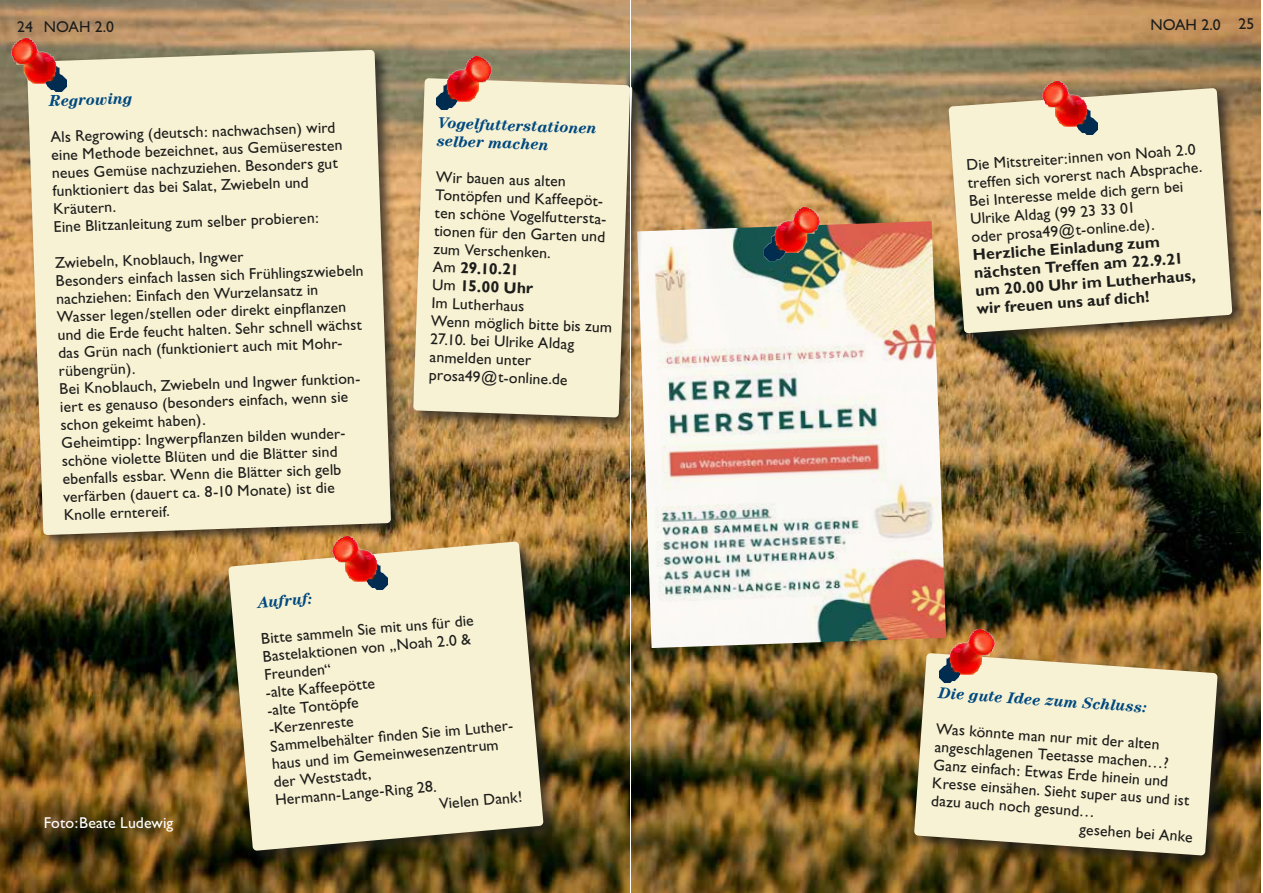
<style>
.page{position:relative;width:1263px;height:893px;background:#fff}
.page>*{position:absolute;margin:0;border:0;box-sizing:border-box;transform-origin:0 0}
.t1{font:15.75px/18px "Gill Sans";color:#1d1d1b}
.t2{font:700 15.75px/18px "Gill Sans";color:#1d1d1b}
.t3{font:italic 700 15.75px/18px "Century";color:#00497f}
.t4{font:15.75px "Gill Sans";letter-spacing:.005em;color:#fff}
.s1{font-weight:700}
</style>
<div class="page">
<img style="left:0;top:0;width:629px;height:893px">
<div style="left:24px;top:47px;width:382px;height:503px;background:#1d1d1b;opacity:.75"></div>
<div style="left:27px;top:50px;width:364px;height:485px;background:#f8f2d4"></div>
<div style="left:410px;top:75px;width:219px;height:357px;background:#1d1d1b;opacity:.75"></div>
<svg style="left:413px;top:78px;width:216px;height:339px;background:#f1e9cb"></svg>
<div style="left:226px;top:539px;width:332px;height:327px;background:#1d1d1b;opacity:.75"></div>
<svg style="left:228px;top:541px;width:315px;height:310px;background:#e2daba"></svg>
<img style="left:11px;top:39px;width:56px;height:54px">
<img style="left:333px;top:537px;width:55px;height:54px">
<img style="left:435px;top:57px;width:56px;height:54px">
<img style="left:631px;top:0;width:630px;height:893px">
<img style="left:637px;top:221px;width:309px;height:427px">
<div style="left:946px;top:85px;width:301px;height:263px;background:#1d1d1b;opacity:.75"></div>
<svg style="left:949px;top:88px;width:283px;height:245px;background:#eae1c3"></svg>
<div style="left:911px;top:650px;width:321px;height:220px;background:#1d1d1b;opacity:.75"></div>
<svg style="left:914px;top:653px;width:303px;height:202px;background:#e5dcbc"></svg>
<div style="left:631px;top:75px;width:16px;height:357px;background:#1d1d1b;opacity:.75"></div>
<svg style="left:631px;top:78px;width:1px;height:339px"></svg>
<img style="left:763px;top:208px;width:56px;height:54px">
<img style="left:939px;top:629px;width:56px;height:54px">
<img style="left:1043px;top:82px;width:56px;height:54px">
<p class="t1" style="left:12px;top:18px;width:104px">24 NOAH 2.0</p>
<p class="t1" style="left:17px;top:18px;width:17px">24</p>
<p class="t3" style="left:49px;top:92px;width:85px;rotate:-2deg">Regrowing</p>
<p class="t1" style="left:50px;top:128px;width:293px;rotate:-2deg">Als Regrowing (deutsch: nachwachsen) wird eine Methode bezeichnet, aus Gemüseresten neues Gemüse nachzuziehen. Besonders gut funktioniert das bei Salat, Zwiebeln und Kräutern.<br>Eine Blitzanleitung zum selber probieren:</p>
<p class="t1" style="left:55px;top:254px;width:310px;rotate:-2deg">Zwiebeln, Knoblauch, Ingwer<br>Besonders einfach lassen sich Frühlingszwiebeln nachziehen: Einfach den Wurzelansatz in Wasser legen/stellen oder direkt einpfl anzen und die Erde feucht halten. Sehr schnell wächst das Grün nach (funktioniert auch mit Mohr&shy;rübengrün).<br>Bei Knoblauch, Zwiebeln und Ingwer funktion&shy;iert es genauso (besonders einfach, wenn sie schon gekeimt haben).<br>Geheimtipp: Ingwerpfl anzen bilden wunder&shy;schöne violette Blüten und die Blätter sind ebenfalls essbar. Wenn die Blätter sich gelb verfärben (dauert ca. 8-10 Monate) ist die Knolle erntereif.</p>
<p class="t3" style="left:438px;top:114px;width:161px;rotate:2deg">Vogelfutterstationen selber machen</p>
<p class="t1" style="left:436px;top:168px;width:183px;rotate:2deg">Wir bauen aus alten<br>Tontöpfen und Kaffeepöt&shy;ten schöne Vogelfuttersta&shy;tionen für den Garten und zum Verschenken.<br>Am <span class="s1">29.10.21<br></span>Um <span class="s1">15.00 Uhr<br></span>Im Lutherhaus<br>Wenn möglich bitte bis zum<br>27.10. bei Ulrike Aldag anmelden unter prosa49@t-online.de</p>
<p class="t4" style="left:44px;top:814px;width:131px">Foto:Beate Ludewig</p>
<p class="t3" style="left:257px;top:594px;width:56px;rotate:-5deg">Aufruf:</p>
<p class="t1" style="left:260px;top:630px;width:215px;rotate:-5deg">Bitte sammeln Sie mit uns für die</p>
<p class="t1" style="left:262px;top:648px;width:211px;rotate:-5deg">Bastelaktionen von „Noah 2.0 &amp;</p>
<p class="t1" style="left:263px;top:666px;width:69px;rotate:-5deg">Freunden“</p>
<p class="t1" style="left:265px;top:684px;width:111px;rotate:-5deg">-alte Kaffeepötte</p>
<p class="t1" style="left:267px;top:701px;width:93px;rotate:-5deg">-alte Tontöpfe</p>
<p class="t1" style="left:268px;top:719px;width:86px;rotate:-5deg">-Kerzenreste</p>
<p class="t1" style="left:270px;top:737px;width:245px;rotate:-5deg">Sammelbehälter fi nden Sie im Luther-</p>
<p class="t1" style="left:271px;top:755px;width:229px;rotate:-5deg">haus und im Gemeinwesenzentrum</p>
<p class="t1" style="left:273px;top:773px;width:99px;rotate:-5deg">der Weststadt,</p>
<p class="t1" style="left:274px;top:791px;width:163px;rotate:-5deg">Hermann-Lange-Ring 28.</p>
<p class="t1" style="left:438px;top:795px;width:85px;rotate:-5deg">Vielen Dank!</p>
<p class="t1" style="left:1238px;top:14px;width:17px">25</p>
<p class="t1" style="left:1150px;top:15px;width:100px">NOAH 2.0 25</p>
<p class="t1" style="left:966px;top:156px;width:236px;rotate:-4deg">Die Mitstreiter:innen von Noah 2.0 treffen sich vorerst nach Absprache.<br>Bei Interesse melde dich gern bei<br>Ulrike Aldag (99 23 33 01<br>oder prosa49@t-online.de).</p>
<p class="t2" style="left:972px;top:246px;width:222px;rotate:-4deg">Herzliche Einladung zum nächsten Treffen am 22.9.21 um 20.00 Uhr im Lutherhaus, wir freuen uns auf dich!</p>
<p class="t3" style="left:939px;top:683px;width:210px;rotate:4deg">Die gute Idee zum Schluss:</p>
<p class="t1" style="left:937px;top:720px;width:225px;rotate:4deg">Was könnte man nur mit der alten</p>
<p class="t1" style="left:935px;top:738px;width:236px;rotate:4deg">angeschlagenen Teetasse machen…?</p>
<p class="t1" style="left:934px;top:756px;width:237px;rotate:4deg">Ganz einfach: Etwas Erde hinein und</p>
<p class="t1" style="left:933px;top:774px;width:259px;rotate:4deg">Kresse einsähen. Sieht super aus und ist</p>
<p class="t1" style="left:932px;top:791px;width:166px;rotate:4deg">dazu auch noch gesund…</p>
<p class="t1" style="left:1080px;top:820px;width:115px;rotate:4deg">gesehen bei Anke</p>
</div>
